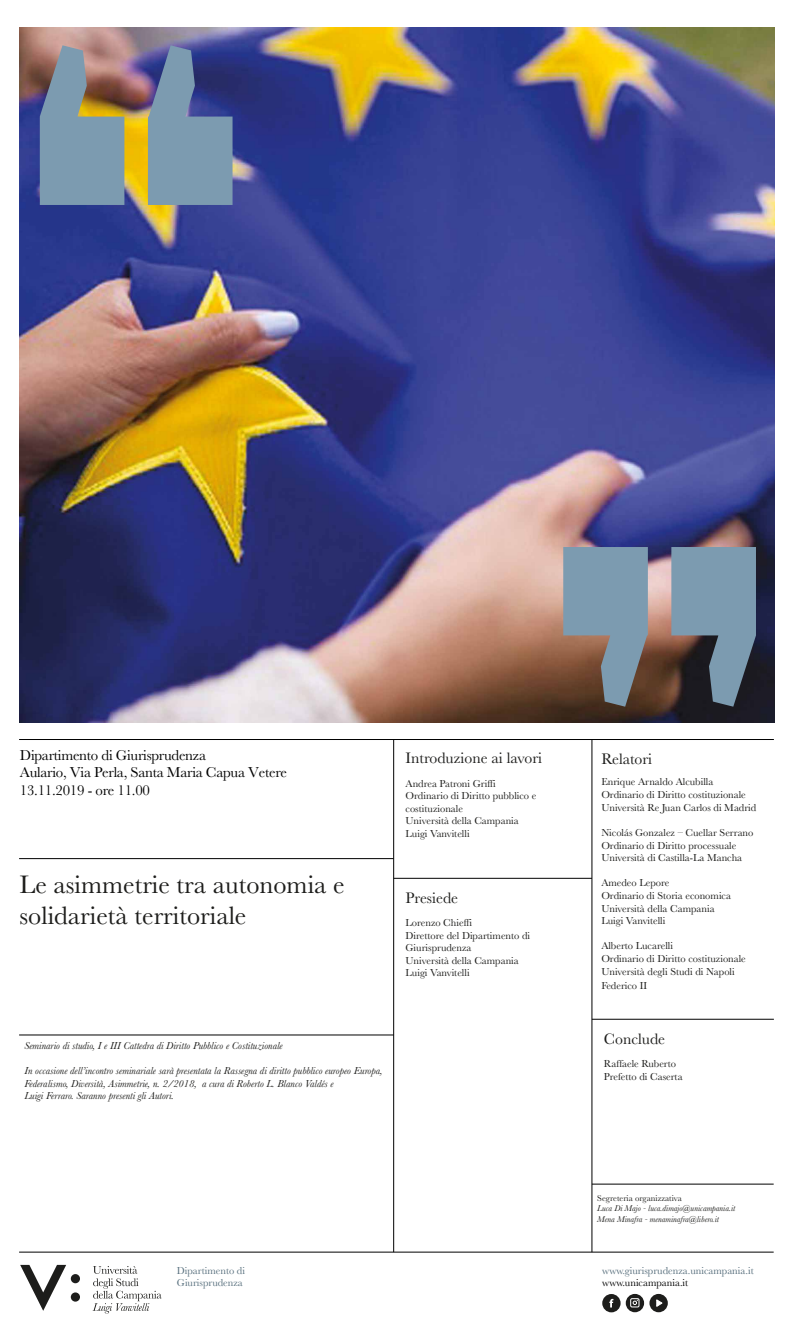
<style>
.page{position:relative;width:794px;height:1327px;background:#fff}
.page>*{position:absolute;margin:0;border:0;box-sizing:border-box;transform-origin:0 0}
.t1{font:26.25px/31.5px "Baskerville";color:#1d1d1b}
.t2{font:15.75px "Baskerville";color:#1d1d1b}
.t3{font:14.88px/17.8px "Baskerville";letter-spacing:-.02em;color:#000}
.t4{font:10.5px/12.6px "Baskerville";color:#1d1d1b}
.t5{font:italic 10.5px/12.6px "Baskerville";color:#1d1d1b}
.t6{font:10.5px "Baskerville";color:#556d7b}
.t7{font:10.5px/12.6px "Baskerville";color:#576f7d}
.t8{font:10.5px "Baskerville";color:#000}
.t9{font:italic 8.75px/10.5px "Baskerville";color:#1d1d1b}
.t10{font:8.75px "Baskerville";color:#1d1d1b}
</style>
<div class="page">
<img style="left:20px;top:27px;width:754px;height:695px">
<hr style="left:592px;top:739px;width:1px;height:513px;background:#000">
<hr style="left:19px;top:858px;width:374px;height:1px;background:#000">
<hr style="left:394px;top:878px;width:198px;height:1px;background:#000">
<hr style="left:393px;top:739px;width:1px;height:513px;background:#000">
<svg style="left:20px;top:1264px;width:46px;height:46px"></svg>
<div style="left:71px;top:1274px;width:9px;height:9px;background:#1d1d1b;border-radius:50%"></div>
<div style="left:71px;top:1292px;width:9px;height:9px;background:#1d1d1b;border-radius:50%"></div>
<svg style="left:92px;top:1266px;width:70px;height:47px"></svg>
<hr style="left:19px;top:1251px;width:754px;height:1px;background:#000">
<hr style="left:19px;top:739px;width:755px;height:1px;background:#000">
<img style="left:40px;top:45px;width:192px;height:160px">
<svg style="left:563px;top:547px;width:193px;height:159px;background:#757d87"></svg>
<div style="left:602px;top:1293px;width:18px;height:19px;background:#1d1d1b;border-radius:50%"></div>
<svg style="left:609px;top:1298px;width:4px;height:9px"></svg>
<svg style="left:649px;top:1293px;width:19px;height:19px"></svg>
<svg style="left:655px;top:1298px;width:8px;height:9px"></svg>
<svg style="left:626px;top:1293px;width:18px;height:19px"></svg>
<div style="left:630px;top:1298px;width:9px;height:9px;border:1px solid #fff"></div>
<svg style="left:632px;top:1299px;width:6px;height:5px"></svg>
<hr style="left:19px;top:1034px;width:374px;height:1px;background:#000">
<hr style="left:592px;top:1183px;width:181px;height:1px;background:#000">
<hr style="left:592px;top:1019px;width:182px;height:1px;background:#000">
<h3 class="t3" style="left:20px;top:746px;width:268px">Dipartimento di Giurisprudenza<br>Aulario, Via Perla, Santa Maria Capua Vetere<br>13.11.2019 - ore 11.00</h3>
<h1 class="t1" style="left:20px;top:869px;width:326px">Le asimmetrie tra autonomia e solidarietà territoriale</h1>
<h2 class="t2" style="left:405px;top:748px;width:138px">Introduzione ai lavori</h2>
<p class="t4" style="left:405px;top:777px;width:132px">Andrea Patroni Griffi<br>Ordinario di Diritto pubblico e costituzionale<br>Università della Campania<br>Luigi Vanvitelli</p>
<h2 class="t2" style="left:405px;top:887px;width:54px">Presiede</h2>
<p class="t4" style="left:405px;top:916px;width:126px">Lorenzo Chieffi<br>Direttore del Dipartimento di<br>Giurisprudenza<br>Università della Campania<br>Luigi Vanvitelli</p>
<p class="t5" style="left:24px;top:1039px;width:260px">Seminario di studio, I e III Cattedra di Diritto Pubblico e Costituzionale</p>
<p class="t5" style="left:24px;top:1064px;width:360px">In occasione dell’incontro seminariale sarà presentata la Rassegna di diritto pubblico europeo Europa,<br>Federalismo, Diversità, Asimmetrie, n. 2/2018, a cura di Roberto L. Blanco Valdés e<br>Luigi Ferraro. Saranno presenti gli Autori.</p>
<h2 class="t2" style="left:601px;top:748px;width:52px">Relatori</h2>
<p class="t4" style="left:601px;top:776px;width:156px">Enrique Arnaldo Alcubilla<br>Ordinario di Diritto costituzionale<br>Università Re Juan Carlos di Madrid</p>
<p class="t4" style="left:601px;top:826px;width:154px">Nicolás Gonzalez – Cuellar Serrano<br>Ordinario di Diritto processuale<br>Università di Castilla-La Mancha</p>
<p class="t4" style="left:601px;top:876px;width:131px">Amedeo Lepore<br>Ordinario di Storia economica<br>Università della Campania<br>Luigi Vanvitelli</p>
<p class="t4" style="left:601px;top:939px;width:146px">Alberto Lucarelli<br>Ordinario di Diritto costituzionale<br>Università degli Studi di Napoli</p>
<p class="t4" style="left:601px;top:979px;width:47px">Federico II</p>
<h2 class="t2" style="left:604px;top:1028px;width:63px">Conclude</h2>
<p class="t4" style="left:604px;top:1057px;width:80px">Raffaele Ruberto<br>Prefetto di Caserta</p>
<p class="t10" style="left:597px;top:1192px;width:86px">Segreteria organizzativa</p>
<p class="t9" style="left:597px;top:1203px;width:140px">Luca Di Majo - luca.dimajo@unicampania.it<br>Mena Minafra - menaminafra@libero.it</p>
<p class="t7" style="left:177px;top:1264px;width:70px">Dipartimento di<br>Giurisprudenza</p>
<p class="t6" style="left:602px;top:1263px;width:153px">www.giurisprudenza.unicampania.it</p>
<p class="t8" style="left:602px;top:1276px;width:88px">www.unicampania.it</p>
</div>
